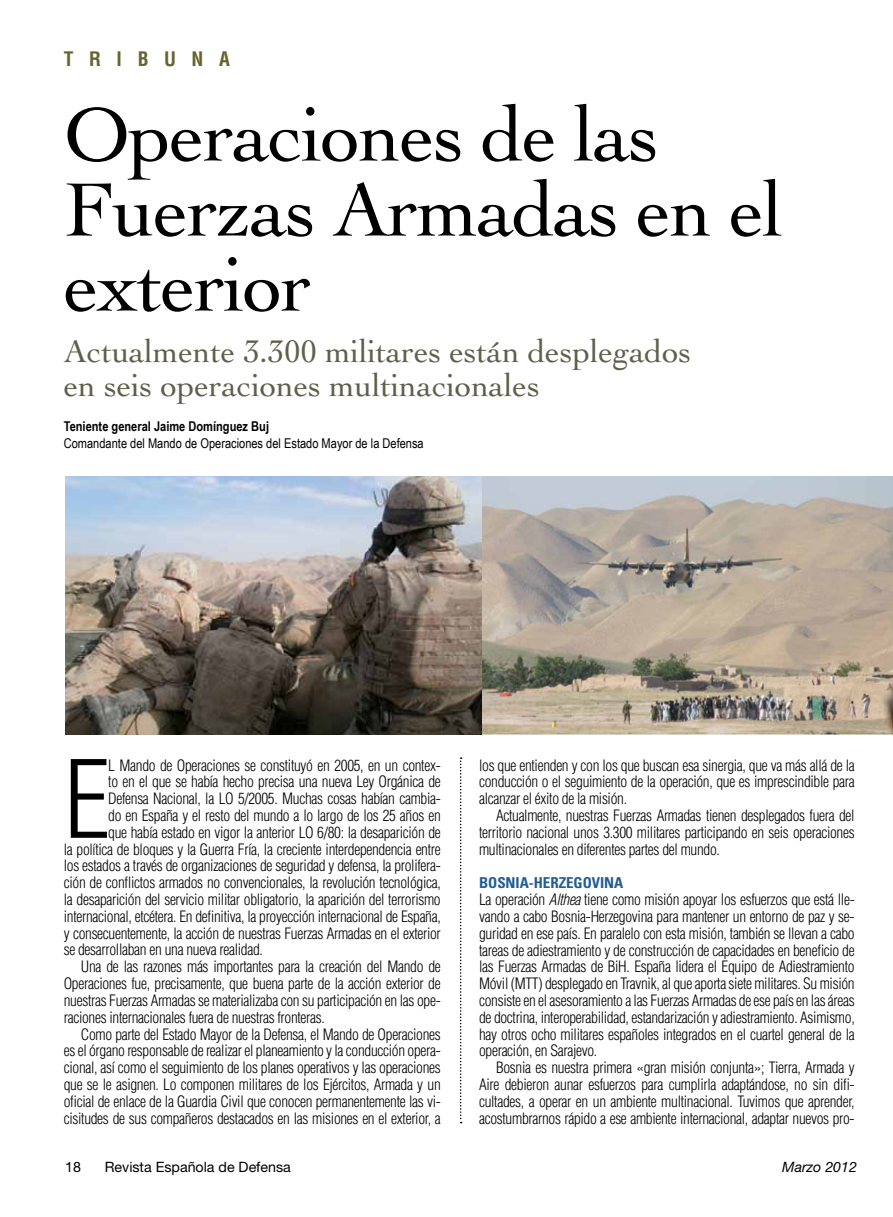
<style>
.page{position:relative;width:893px;height:1217px;background:#fff}
.page>*{position:absolute;margin:0;border:0;box-sizing:border-box;transform-origin:0 0}
.t1{font:300 condensed 104.85px "Helvetica";color:#000}
.t2{font:79.5px/75px "Cochin";letter-spacing:-.02em;color:#000}
.t3{font:33px/34.5px "Cochin";letter-spacing:-.005em;color:#5f604b}
.t4{font:700 condensed 19.5px "Helvetica";letter-spacing:.8em;color:#67652f}
.t5{font:300 condensed 15.3px/16.8px "Helvetica";letter-spacing:-.02em;color:#000;text-align:justify}
.t6{font:700 condensed 15px "Univers";letter-spacing:-.005em;color:#235d92}
.t7{font:14.25px "Helvetica Neue";color:#000}
.t8{font:italic 14.25px "Helvetica Neue";color:#000}
.t9{font:13.5px "Arial Narrow";color:#000}
.t10{font:700 13.5px "Arial Narrow";color:#000}
.s1{font-style:italic}
</style>
<div class="page">
<svg style="left:460px;top:757px;width:2px;height:365px"></svg>
<img style="left:65px;top:476px;width:828px;height:258px">
<p class="t4" style="left:64px;top:47px;width:168px">TRIBUNA</p>
<h2 class="t2" style="left:64px;top:97px;width:721px">Operaciones de las<br>Fuerzas Armadas en el exterior</h2>
<h3 class="t3" style="left:64px;top:333px;width:629px">Actualmente 3.300 militares están desplegados en seis operaciones multinacionales</h3>
<p class="t10" style="left:64px;top:416px;width:207px">Teniente general Jaime Domínguez Buj</p>
<p class="t9" style="left:64px;top:433px;width:361px">Comandante del Mando de Operaciones del Estado Mayor de la Defensa</p>
<h1 class="t1" style="left:64px;top:738px;width:48px">E</h1>
<p class="t5" style="left:108px;top:756px;width:334px">l Mando de Operaciones se constituyó en 2005, en un contex-</p>
<p class="t5" style="left:108px;top:773px;width:334px">to en el que se había hecho precisa una nueva ley Orgánica de</p>
<p class="t5" style="left:108px;top:790px;width:334px">Defensa Nacional, la lO 5/2005. Muchas cosas habían cambia-</p>
<p class="t5" style="left:108px;top:806px;width:334px">do en España y el resto del mundo a lo largo de los 25 años en</p>
<p class="t5" style="left:108px;top:823px;width:334px">que había estado en vigor la anterior lO 6/80: la desaparición de</p>
<p class="t5" style="left:64px;top:840px;width:378px">la política de bloques y la Guerra Fría, la creciente interdependencia entre</p>
<p class="t5" style="left:64px;top:857px;width:379px">los estados a través de organizaciones de seguridad y defensa, la prolifera-</p>
<p class="t5" style="left:64px;top:874px;width:378px">ción de conflictos armados no convencionales, la revolución tecnológica,</p>
<p class="t5" style="left:64px;top:890px;width:378px">la desaparición del servicio militar obligatorio, la aparición del terrorismo</p>
<p class="t5" style="left:64px;top:907px;width:379px">internacional, etcétera. En definitiva, la proyección internacional de España,</p>
<p class="t5" style="left:64px;top:924px;width:379px">y consecuentemente, la acción de nuestras Fuerzas Armadas en el exterior</p>
<p class="t5" style="left:64px;top:941px;width:201px">se desarrollaban en una nueva realidad.</p>
<p class="t5" style="left:81px;top:958px;width:361px">Una de las razones más importantes para la creación del Mando de</p>
<p class="t5" style="left:64px;top:974px;width:378px">Operaciones fue, precisamente, que buena parte de la acción exterior de</p>
<p class="t5" style="left:64px;top:991px;width:378px">nuestras Fuerzas Armadas se materializaba con su participación en las ope-</p>
<p class="t5" style="left:64px;top:1008px;width:263px">raciones internacionales fuera de nuestras fronteras.</p>
<p class="t5" style="left:81px;top:1025px;width:362px">Como parte del Estado Mayor de la Defensa, el Mando de Operaciones</p>
<p class="t5" style="left:64px;top:1042px;width:379px">es el órgano responsable de realizar el planeamiento y la conducción opera-</p>
<p class="t5" style="left:64px;top:1058px;width:378px">cional, así como el seguimiento de los planes operativos y las operaciones</p>
<p class="t5" style="left:64px;top:1075px;width:378px">que se le asignen. lo componen militares de los Ejércitos, Armada y un</p>
<p class="t5" style="left:64px;top:1092px;width:379px">oficial de enlace de la Guardia Civil que conocen permanentemente las vi-</p>
<p class="t5" style="left:64px;top:1109px;width:378px">cisitudes de sus compañeros destacados en las misiones en el exterior, a</p>
<p class="t5" style="left:479px;top:756px;width:377px">los que entienden y con los que buscan esa sinergia, que va más allá de la conducción o el seguimiento de la operación, que es imprescindible para alcanzar el éxito de la misión.</p>
<p class="t5" style="left:479px;top:806px;width:377px;text-indent:17px">Actualmente, nuestras Fuerzas Armadas tienen desplegados fuera del territorio nacional unos 3.300 militares participando en seis operaciones multinacionales en diferentes partes del mundo.</p>
<p class="t6" style="left:479px;top:873px;width:146px">BOSNIA-HERZEGOVINA</p>
<p class="t5" style="left:479px;top:890px;width:377px">la operación <span class="s1">Althea</span> tiene como misión apoyar los esfuerzos que está lle&shy;vando a cabo Bosnia-Herzegovina para mantener un entorno de paz y se&shy;guridad en ese país. En paralelo con esta misión, también se llevan a cabo tareas de adiestramiento y de construcción de capacidades en beneficio de las Fuerzas Armadas de BiH. España lidera el Equipo de Adiestramiento Móvil (MTT) desplegado en Travnik, al que aporta siete militares. Su misión consiste en el asesoramiento a las Fuerzas Armadas de ese país en las áreas de doctrina, interoperabilidad, estandarización y adiestramiento. Asimismo, hay otros ocho militares españoles integrados en el cuartel general de la operación, en Sarajevo.</p>
<p class="t5" style="left:479px;top:1058px;width:377px;text-indent:17px">Bosnia es nuestra primera «gran misión conjunta»; Tierra, Armada y Aire debieron aunar esfuerzos para cumplirla adaptándose, no sin difi&shy;cultades, a operar en un ambiente multinacional. Tuvimos que aprender, acostumbrarnos rápido a ese ambiente internacional, adaptar nuevos pro-</p>
<p class="t7" style="left:65px;top:1158px;width:17px">18</p>
<p class="t7" style="left:105px;top:1158px;width:188px">Revista Española de Defensa</p>
<p class="t8" style="left:782px;top:1158px;width:76px">Marzo 2012</p>
</div>
